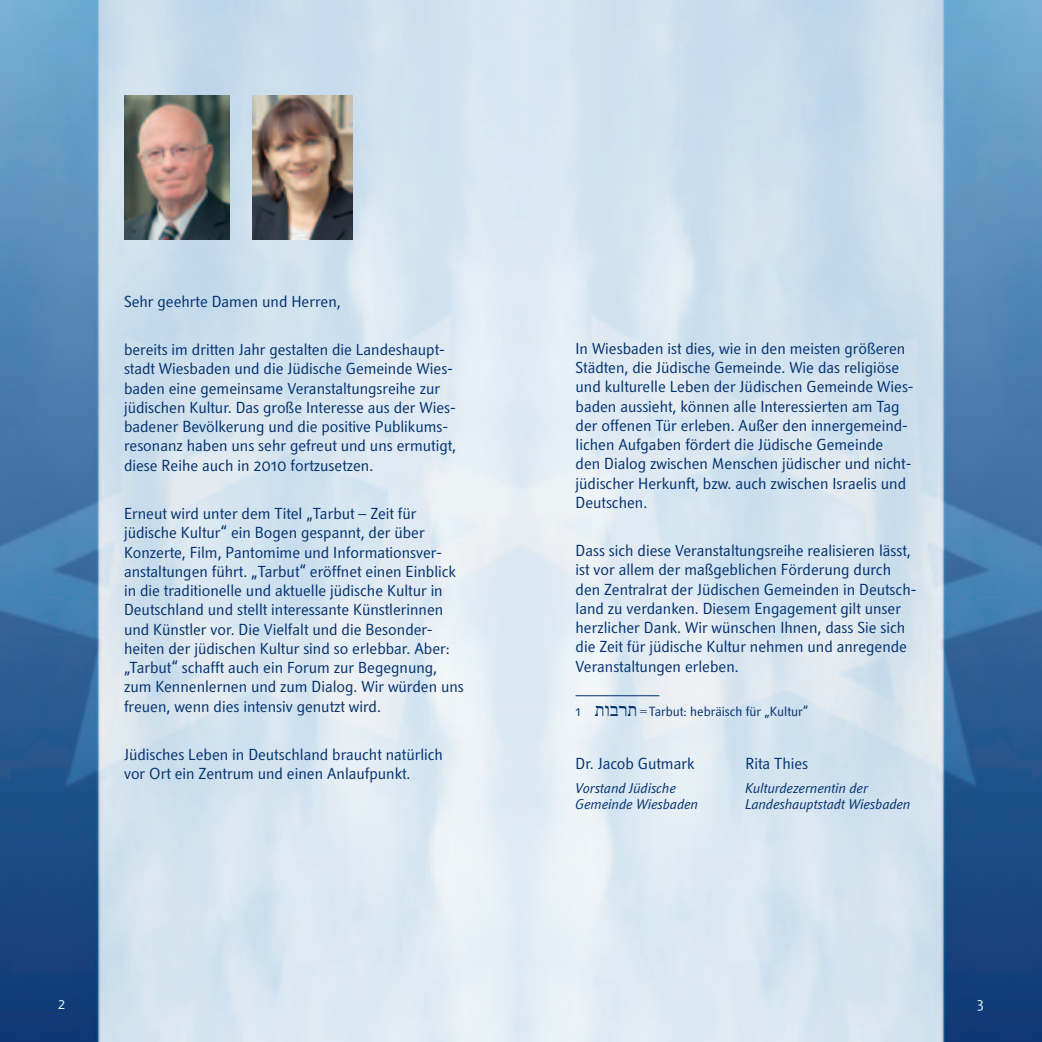
<style>
.page{position:relative;width:1042px;height:1042px;background:#fff}
.page>*{position:absolute;margin:0;border:0;box-sizing:border-box;transform-origin:0 0}
.t1{font:19.25px "Times New Roman";color:#01306e}
.t2{font:15.75px/19.2px "Textra LT";color:#01306e}
.t3{font:14.88px "Textra LT";color:#dcf2fc}
.t4{font:italic 14px/15.8px "Textra LT";color:#01306e}
.t5{font:13.12px "Textra LT";color:#01306e}
.s1{font-family:"Times New Roman"}
</style>
<div class="page">
<img style="left:0;top:0;width:1042px;height:1042px">
<hr style="left:575px;top:695px;width:84px;height:1px;background:#01306e">
<img style="left:124px;top:96px;width:106px;height:143px">
<img style="left:252px;top:96px;width:101px;height:143px">
<p class="t2" style="left:124px;top:291px;width:218px">Sehr geehrte Damen und Herren,</p>
<p class="t2" style="left:124px;top:340px;width:333px">bereits im dritten Jahr gestalten die Landeshaupt&shy;stadt Wiesbaden und die Jüdische Gemeinde Wies&shy;baden eine gemeinsame Veranstaltungsreihe zur jüdischen Kultur. Das große Interesse aus der Wies&shy;badener Bevölkerung und die positive Publikums&shy;resonanz haben uns sehr gefreut und uns ermutigt, diese Reihe auch in 2010 fortzusetzen.</p>
<p class="t2" style="left:124px;top:503px;width:341px">Erneut wird unter dem Titel „Tarbut – Zeit für jüdische Kultur“ ein Bogen gespannt, der über Konzerte, Film, Pantomime und Informationsver&shy;anstaltungen führt. „Tarbut“ eröffnet einen Einblick in die traditionelle und aktuelle jüdische Kultur in Deutschland und stellt interessante Künstlerinnen und Künstler vor. Die Vielfalt und die Besonder&shy;heiten der jüdischen Kultur sind so erlebbar. Aber: „Tarbut“ schafft auch ein Forum zur Begegnung, zum Kennenlernen und zum Dialog. Wir würden uns freuen, wenn dies intensiv genutzt wird.</p>
<p class="t2" style="left:124px;top:744px;width:320px">Jüdisches Leben in Deutschland braucht natürlich vor Ort ein Zentrum und einen Anlaufpunkt.</p>
<p class="t2" style="left:575px;top:754px;width:120px">Dr. Jacob Gutmark</p>
<p class="t4" style="left:575px;top:780px;width:124px">Vorstand Jüdische<br>Gemeinde Wiesbaden</p>
<p class="t2" style="left:575px;top:338px;width:340px">In Wiesbaden ist dies, wie in den meisten größeren Städten, die Jüdische Gemeinde. Wie das religiöse und kulturelle Leben der Jüdischen Gemeinde Wies&shy;baden aussieht, können alle Interessierten am Tag der offenen Tür erleben. Außer den innergemeind&shy;lichen Aufgaben fördert die Jüdische Gemeinde<br>den Dialog zwischen Menschen jüdischer und nicht&shy;jüdischer Herkunft, bzw. auch zwischen Israelis und Deutschen.</p>
<p class="t2" style="left:575px;top:541px;width:342px">Dass sich diese Veranstaltungsreihe realisieren lässt, ist vor allem der maßgeblichen Förderung durch den Zentralrat der Jüdischen Gemeinden in Deutsch&shy;land zu verdanken. Diesem Engagement gilt unser herzlicher Dank. Wir wünschen Ihnen, dass Sie sich die Zeit für jüdische Kultur nehmen und anregende Veranstaltungen erleben.</p>
<p class="t5" style="left:575px;top:703px;width:7px">1</p>
<p class="t1" style="left:595px;top:696px;width:44px">תרבות</p>
<p class="t5" style="left:640px;top:703px;width:170px"><span class="s1">=</span>Tarbut: hebräisch für „Kultur“</p>
<p class="t2" style="left:745px;top:754px;width:64px">Rita Thies</p>
<p class="t4" style="left:745px;top:780px;width:167px">Kulturdezernentin der<br>Landeshauptstadt Wiesbaden</p>
<p class="t3" style="left:58px;top:995px;width:9px">2</p>
<p class="t3" style="left:976px;top:995px;width:9px">3</p>
</div>
